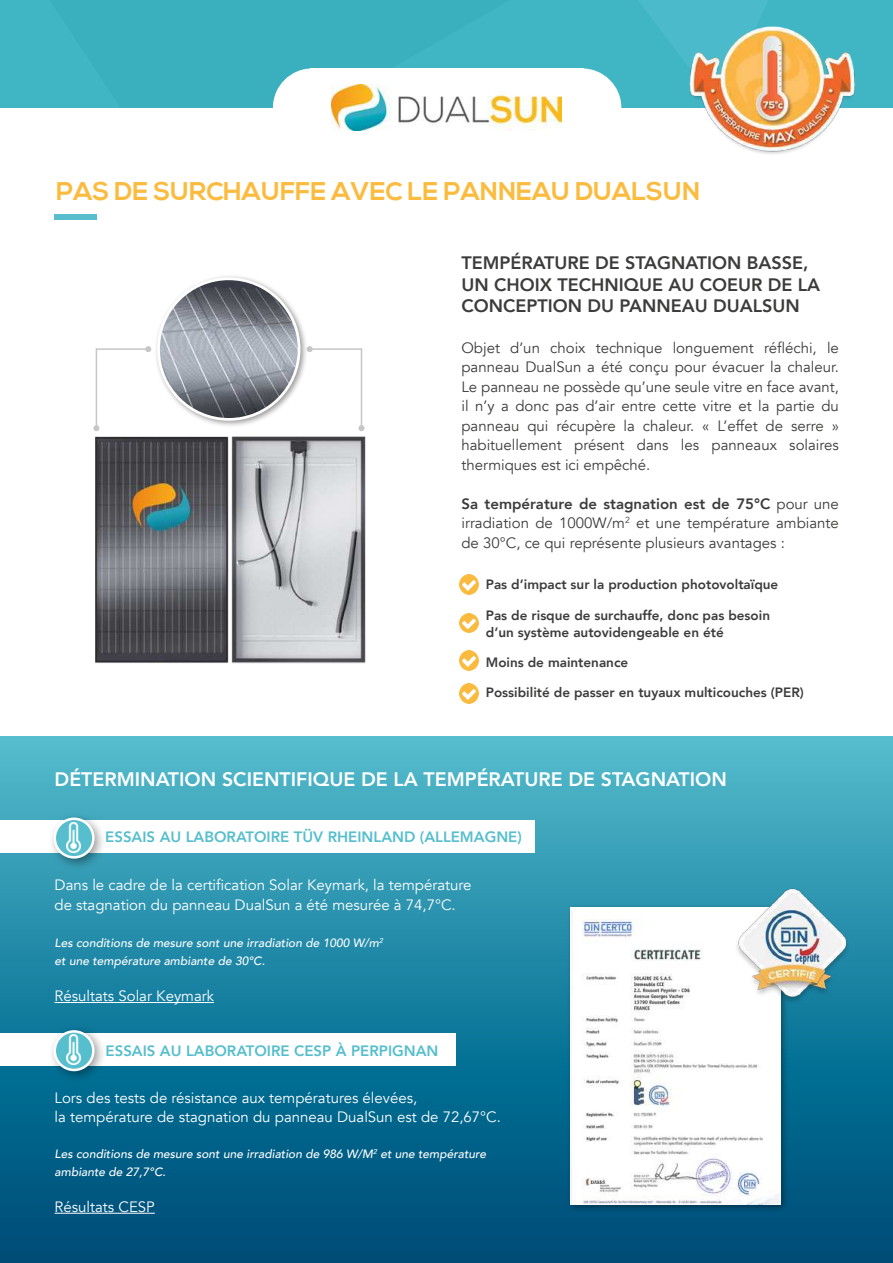
<style>
.page{position:relative;width:893px;height:1263px;background:#fff}
.page>*{position:absolute;margin:0;border:0;box-sizing:border-box;transform-origin:0 0}
.t1{font:700 25.5px "Nexa";color:#fbbb3e}
.t2{font:800 19.5px "Avenir";color:#fff}
.t3{font:800 18px/21.6px "Avenir";color:#3c3c3b}
.t4{font:15px/19.5px "Avenir";color:#3c3c3b;text-align:justify}
.t5{font:15px/19.5px "Avenir";color:#fff}
.t6{font:800 15px "Avenir";color:#56becd}
.t7{font:800 13.5px/16.5px "Avenir";color:#3c3c3b}
.t8{font:italic 500 12px/18px "Avenir";color:#fff}
.s1{font-weight:800}
</style>
<div class="page">
<div style="left:0;top:736px;width:893px;height:527px;background:linear-gradient(to bottom,#4cbacc,#004875)"></div>
<div style="left:0;top:1033px;width:455px;height:32px;background:#fff"></div>
<div style="left:47px;top:1024px;width:60px;height:59px;background:#000;opacity:.4"></div>
<svg style="left:55px;top:1031px;width:38px;height:39px"></svg>
<div style="left:54px;top:1030px;width:41px;height:41px;border:3px solid #fff;border-radius:50%"></div>
<img style="left:67px;top:1035px;width:14px;height:30px">
<div style="left:0;top:0;width:893px;height:108px;background:#40b5c4"></div>
<svg style="left:729px;top:0;width:39px;height:11px"></svg>
<svg style="left:272px;top:0;width:457px;height:108px"></svg>
<div style="left:310px;top:68px;width:274px;height:79px;background:#fff"></div>
<svg style="left:273px;top:68px;width:37px;height:40px"></svg>
<svg style="left:584px;top:68px;width:37px;height:40px"></svg>
<img style="left:332px;top:85px;width:229px;height:45px">
<div style="left:54px;top:215px;width:43px;height:5px;background:#56becd"></div>
<img style="left:676px;top:11px;width:179px;height:143px">
<div style="left:153px;top:274px;width:155px;height:154px;background:#000;opacity:.4"></div>
<img style="left:159px;top:279px;width:140px;height:140px;border-radius:70px">
<div style="left:157px;top:277px;width:143px;height:144px;border:3px solid #fff;border-radius:50%"></div>
<img style="left:95px;top:436px;width:271px;height:228px">
<div style="left:567px;top:904px;width:222px;height:309px;background:#000;opacity:.4"></div>
<img style="left:571px;top:908px;width:209px;height:296px">
<img style="left:730px;top:877px;width:125px;height:130px">
<hr style="left:55px;top:1002px;width:159px;height:1px;background:#fff">
<hr style="left:55px;top:1213px;width:100px;height:1px;background:#fff">
<div style="left:0;top:820px;width:534px;height:33px;background:#fff"></div>
<div style="left:47px;top:811px;width:60px;height:59px;background:#000;opacity:.4"></div>
<svg style="left:55px;top:819px;width:38px;height:38px"></svg>
<div style="left:54px;top:817px;width:41px;height:42px;border:3px solid #fff;border-radius:50%"></div>
<img style="left:67px;top:822px;width:14px;height:30px">
<hr style="left:96px;top:348px;width:52px;height:2px;background:#c6c6c6">
<svg style="left:145px;top:346px;width:6px;height:6px"></svg>
<hr style="left:96px;top:348px;width:1px;height:80px;background:#c6c6c6">
<svg style="left:93px;top:425px;width:6px;height:6px"></svg>
<hr style="left:310px;top:348px;width:51px;height:2px;background:#c6c6c6">
<svg style="left:307px;top:346px;width:6px;height:6px"></svg>
<hr style="left:361px;top:348px;width:1px;height:80px;background:#c6c6c6">
<svg style="left:358px;top:425px;width:6px;height:6px"></svg>
<img style="left:459px;top:575px;width:20px;height:19px">
<img style="left:459px;top:613px;width:20px;height:20px">
<img style="left:459px;top:651px;width:20px;height:19px">
<img style="left:459px;top:684px;width:20px;height:19px">
<h1 class="t1" style="left:56px;top:182px;width:646px">PAS DE SURCHAUFFE AVEC LE PANNEAU DUALSUN</h1>
<p class="t3" style="left:461px;top:252px;width:360px">TEMPÉRATURE DE STAGNATION BASSE,<br>UN CHOIX TECHNIQUE AU COEUR DE LA<br>CONCEPTION DU PANNEAU DUALSUN</p>
<p class="t4" style="left:461px;top:338px;width:379px">Objet d’un choix technique longuement réfléchi, le panneau DualSun a été conçu pour évacuer la chaleur.<br>Le panneau ne possède qu’une seule vitre en face avant, il n’y a donc pas d’air entre cette vitre et la partie du panneau qui récupère la chaleur. « L’effet de serre » habituellement présent dans les panneaux solaires thermiques est ici empêché.</p>
<p class="t4" style="left:461px;top:495px;width:379px"><span class="s1">Sa température de stagnation est de 75°C</span> pour une irradiation de 1000W/m<sup>2</sup> et une température ambiante de 30°C, ce qui représente plusieurs avantages :</p>
<p class="t7" style="left:486px;top:576px;width:294px">Pas d’impact sur la production photovoltaïque</p>
<p class="t7" style="left:486px;top:607px;width:286px">Pas de risque de surchauffe, donc pas besoin d’un système autovidengeable en été</p>
<p class="t7" style="left:486px;top:654px;width:144px">Moins de maintenance</p>
<p class="t7" style="left:486px;top:684px;width:320px">Possibilité de passer en tuyaux multicouches (PER)</p>
<h2 class="t2" style="left:55px;top:768px;width:674px">DÉTERMINATION SCIENTIFIQUE DE LA TEMPÉRATURE DE STAGNATION</h2>
<p class="t6" style="left:105px;top:828px;width:418px">ESSAIS AU LABORATOIRE TÜV RHEINLAND (ALLEMAGNE)</p>
<p class="t5" style="left:55px;top:876px;width:418px">Dans le cadre de la certification Solar Keymark, la température de stagnation du panneau DualSun a été mesurée à 74,7°C.</p>
<p class="t8" style="left:55px;top:935px;width:330px">Les conditions de mesure sont une irradiation de 1000 W/m<sup>2 </sup>et une température ambiante de 30°C.</p>
<p class="t5" style="left:55px;top:988px;width:161px">Résultats Solar Keymark</p>
<p class="t6" style="left:106px;top:1042px;width:335px">ESSAIS AU LABORATOIRE CESP À PERPIGNAN</p>
<p class="t5" style="left:55px;top:1088px;width:448px">Lors des tests de résistance aux températures élevées,<br>la température de stagnation du panneau DualSun est de 72,67°C.</p>
<p class="t8" style="left:55px;top:1146px;width:433px">Les conditions de mesure sont une irradiation de 986 W/M<sup>2</sup> et une température ambiante de 27,7°C.</p>
<p class="t5" style="left:55px;top:1199px;width:102px">Résultats CESP</p>
</div>
